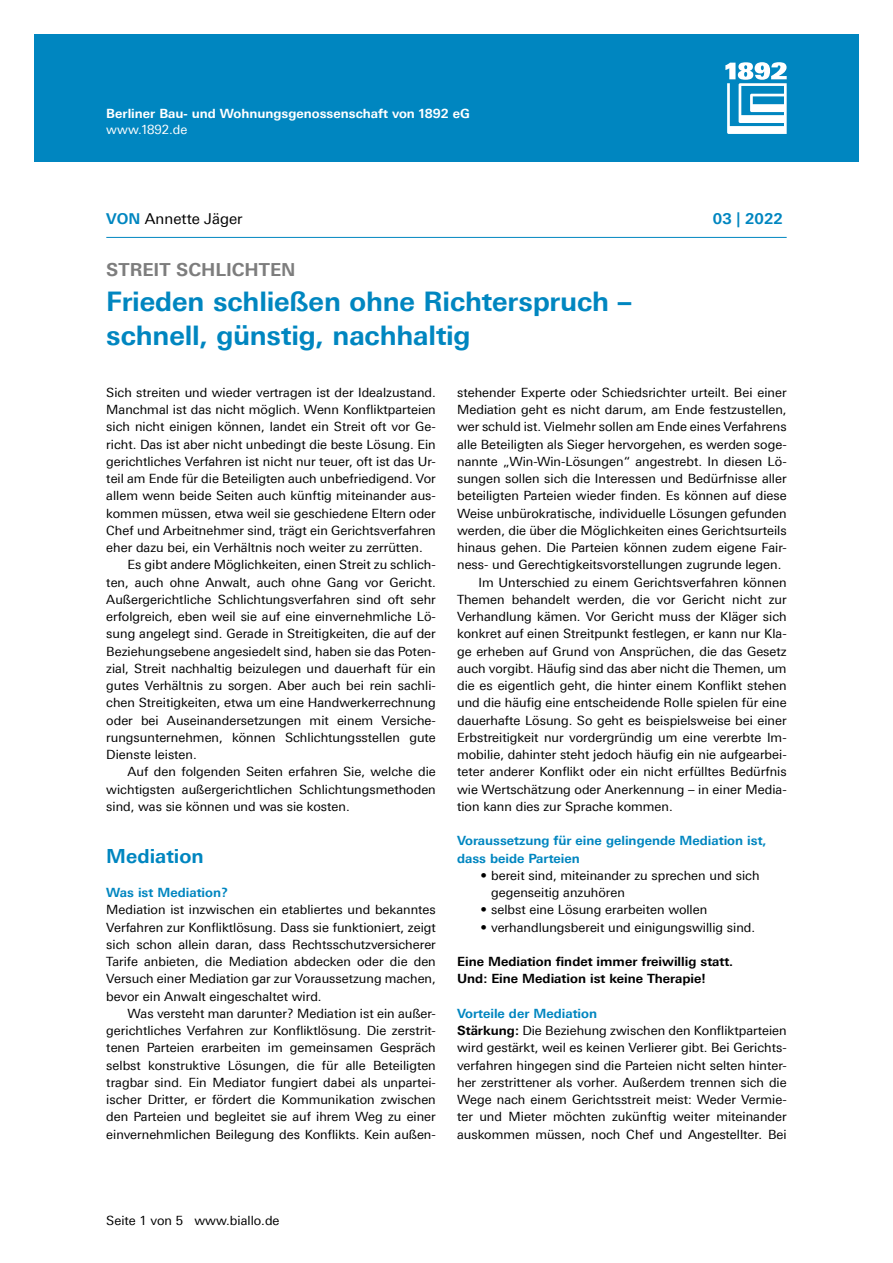
<style>
.page{position:relative;width:893px;height:1263px;background:#fff}
.page>*{position:absolute;margin:0;border:0;box-sizing:border-box;transform-origin:0 0}
.t1{font:700 27px/34.5px "Linotype Univers 630";letter-spacing:-.005em;color:#0086c0}
.t2{font:700 19.5px "Linotype Univers 630";color:#0086c0}
.t3{font:700 18px "Linotype Univers 630";letter-spacing:-.005em;color:#7d7d7d}
.t4{font:15px "Linotype Univers 430";color:#000}
.t5{font:700 15px "Linotype Univers 630";color:#0086c0}
.t6{font:12.75px/17.2px "Linotype Univers 430";color:#000;text-align:justify}
.t7{font:700 12.75px/17.2px "Linotype Univers 630";color:#0086c0}
.t8{font:700 12.75px/17.2px "Linotype Univers 630";color:#000}
.t9{font:700 12.75px "Linotype Univers 630";color:#fff}
.t10{font:12.75px "Linotype Univers 430";color:#fff}
.s1{font-family:"Linotype Univers 630";font-weight:700;color:#0086c0}
.s2{font-family:"Linotype Univers 630";font-weight:700}
</style>
<div class="page">
<div style="left:34px;top:34px;width:825px;height:128px;background:#0086c0"></div>
<svg style="left:725px;top:62px;width:62px;height:72px"></svg>
<hr style="left:106px;top:237px;width:681px;height:1px;background:#0086c0">
<p class="t9" style="left:106px;top:106px;width:365px">Berliner Bau- und Wohnungsgenossenschaft von 1892 eG</p>
<p class="t10" style="left:106px;top:122px;width:83px">www.1892.de</p>
<p class="t4" style="left:106px;top:210px;width:138px"><span class="s1">VON</span> Annette Jäger</p>
<p class="t5" style="left:713px;top:210px;width:71px">03 | 2022</p>
<h3 class="t3" style="left:106px;top:259px;width:191px">STREIT SCHLICHTEN</h3>
<h1 class="t1" style="left:106px;top:283px;width:527px">Frieden schließen ohne Richterspruch – schnell, günstig, nachhaltig</h1>
<p class="t6" style="left:106px;top:384px;width:331px">Sich streiten und wieder vertragen ist der Idealzustand.<br>Manchmal ist das nicht möglich. Wenn Konfliktparteien sich nicht einigen können, landet ein Streit oft vor Ge&shy;richt. Das ist aber nicht unbedingt die beste Lösung. Ein gerichtliches Verfahren ist nicht nur teuer, oft ist das Ur&shy;teil am Ende für die Beteiligten auch unbefriedigend. Vor allem wenn beide Seiten auch künftig miteinander aus&shy;kommen müssen, etwa weil sie geschiedene Eltern oder Chef und Arbeitnehmer sind, trägt ein Gerichtsverfahren eher dazu bei, ein Verhältnis noch weiter zu zerrütten.</p>
<p class="t6" style="left:106px;top:556px;width:331px;text-indent:21px">Es gibt andere Möglichkeiten, einen Streit zu schlich&shy;ten, auch ohne Anwalt, auch ohne Gang vor Gericht.<br>Außergerichtliche Schlichtungsverfahren sind oft sehr erfolgreich, eben weil sie auf eine einvernehmliche Lö&shy;sung angelegt sind. Gerade in Streitigkeiten, die auf der Beziehungsebene angesiedelt sind, haben sie das Poten&shy;zial, Streit nachhaltig beizulegen und dauerhaft für ein gutes Verhältnis zu sorgen. Aber auch bei rein sachli&shy;chen Streitigkeiten, etwa um eine Handwerkerrechnung oder bei Auseinandersetzungen mit einem Versiche&shy;rungsunternehmen, können Schlichtungsstellen gute Dienste leisten.</p>
<p class="t6" style="left:106px;top:763px;width:331px;text-indent:21px">Auf den folgenden Seiten erfahren Sie, welche die wichtigsten außergerichtlichen Schlichtungsmethoden sind, was sie können und was sie kosten.</p>
<h2 class="t2" style="left:106px;top:844px;width:99px">Mediation</h2>
<p class="t7" style="left:106px;top:884px;width:123px">Was ist Mediation?</p>
<p class="t6" style="left:106px;top:901px;width:331px">Mediation ist inzwischen ein etabliertes und bekanntes Verfahren zur Konfliktlösung. Dass sie funktioniert, zeigt sich schon allein daran, dass Rechtsschutzversicherer Tarife anbieten, die Mediation abdecken oder die den Versuch einer Mediation gar zur Voraussetzung machen, bevor ein Anwalt eingeschaltet wird.</p>
<p class="t6" style="left:106px;top:1005px;width:331px;text-indent:21px">Was versteht man darunter? Mediation ist ein außer&shy;gerichtliches Verfahren zur Konfliktlösung. Die zerstrit&shy;tenen Parteien erarbeiten im gemeinsamen Gespräch selbst konstruktive Lösungen, die für alle Beteiligten tragbar sind. Ein Mediator fungiert dabei als unpartei&shy;ischer Dritter, er fördert die Kommunikation zwischen den Parteien und begleitet sie auf ihrem Weg zu einer einvernehmlichen Beilegung des Konflikts. Kein außen-</p>
<p class="t6" style="left:457px;top:384px;width:331px">stehender Experte oder Schiedsrichter urteilt. Bei einer</p>
<p class="t6" style="left:457px;top:401px;width:331px">Mediation geht es nicht darum, am Ende festzustellen,</p>
<p class="t6" style="left:457px;top:418px;width:331px">wer schuld ist. Vielmehr sollen am Ende eines Verfahrens</p>
<p class="t6" style="left:457px;top:435px;width:331px">alle Beteiligten als Sieger hervorgehen, es werden soge-</p>
<p class="t6" style="left:457px;top:453px;width:331px">nannte „Win-Win-Lösungen“ angestrebt. In diesen Lö-</p>
<p class="t6" style="left:457px;top:470px;width:331px">sungen sollen sich die Interessen und Bedürfnisse aller</p>
<p class="t6" style="left:457px;top:487px;width:331px">beteiligten Parteien wieder finden. Es können auf diese</p>
<p class="t6" style="left:457px;top:504px;width:331px">Weise unbürokratische, individuelle Lösungen gefunden</p>
<p class="t6" style="left:457px;top:522px;width:331px">werden, die über die Möglichkeiten eines Gerichtsurteils</p>
<p class="t6" style="left:457px;top:539px;width:331px">hinaus gehen. Die Parteien können zudem eigene Fair-</p>
<p class="t6" style="left:457px;top:556px;width:326px">ness- und Gerechtigkeitsvorstellungen zugrunde legen.</p>
<p class="t6" style="left:478px;top:573px;width:310px">Im Unterschied zu einem Gerichtsverfahren können</p>
<p class="t6" style="left:457px;top:591px;width:331px">Themen behandelt werden, die vor Gericht nicht zur</p>
<p class="t6" style="left:457px;top:608px;width:331px">Verhandlung kämen. Vor Gericht muss der Kläger sich</p>
<p class="t6" style="left:457px;top:625px;width:331px">konkret auf einen Streitpunkt festlegen, er kann nur Kla-</p>
<p class="t6" style="left:457px;top:642px;width:331px">ge erheben auf Grund von Ansprüchen, die das Gesetz</p>
<p class="t6" style="left:457px;top:660px;width:331px">auch vorgibt. Häufig sind das aber nicht die Themen, um</p>
<p class="t6" style="left:457px;top:677px;width:331px">die es eigentlich geht, die hinter einem Konflikt stehen</p>
<p class="t6" style="left:457px;top:694px;width:331px">und die häufig eine entscheidende Rolle spielen für eine</p>
<p class="t6" style="left:457px;top:711px;width:331px">dauerhafte Lösung. So geht es beispielsweise bei einer</p>
<p class="t6" style="left:457px;top:729px;width:331px">Erbstreitigkeit nur vordergründig um eine vererbte Im-</p>
<p class="t6" style="left:457px;top:746px;width:331px">mobilie, dahinter steht jedoch häufig ein nie aufgearbei-</p>
<p class="t6" style="left:457px;top:763px;width:331px">teter anderer Konflikt oder ein nicht erfülltes Bedürfnis</p>
<p class="t6" style="left:457px;top:780px;width:331px">wie Wertschätzung oder Anerkennung – in einer Media-</p>
<p class="t6" style="left:457px;top:798px;width:217px">tion kann dies zur Sprache kommen.</p>
<p class="t7" style="left:457px;top:832px;width:311px">Voraussetzung für eine gelingende Mediation ist, dass beide Parteien</p>
<p class="t6" style="left:491px;top:867px;width:270px;text-indent:-11px">• bereit sind, miteinander zu sprechen und sich gegenseitig anzuhören</p>
<p class="t6" style="left:480px;top:901px;width:228px">• selbst eine Lösung erarbeiten wollen</p>
<p class="t6" style="left:480px;top:918px;width:276px">• verhandlungsbereit und einigungswillig sind.</p>
<p class="t8" style="left:457px;top:953px;width:278px">Eine Mediation findet immer freiwillig statt.<br>Und: Eine Mediation ist keine Therapie!</p>
<p class="t7" style="left:457px;top:1005px;width:142px">Vorteile der Mediation</p>
<p class="t6" style="left:457px;top:1022px;width:331px"><span class="s2">Stärkung:</span> Die Beziehung zwischen den Konfliktparteien wird gestärkt, weil es keinen Verlierer gibt. Bei Gerichts&shy;verfahren hingegen sind die Parteien nicht selten hinter&shy;her zerstrittener als vorher. Außerdem trennen sich die Wege nach einem Gerichtsstreit meist: Weder Vermie&shy;ter und Mieter möchten zukünftig weiter miteinander auskommen müssen, noch Chef und Angestellter. Bei</p>
<p class="t6" style="left:106px;top:1212px;width:175px">Seite 1 von 5 www.biallo.de</p>
</div>
